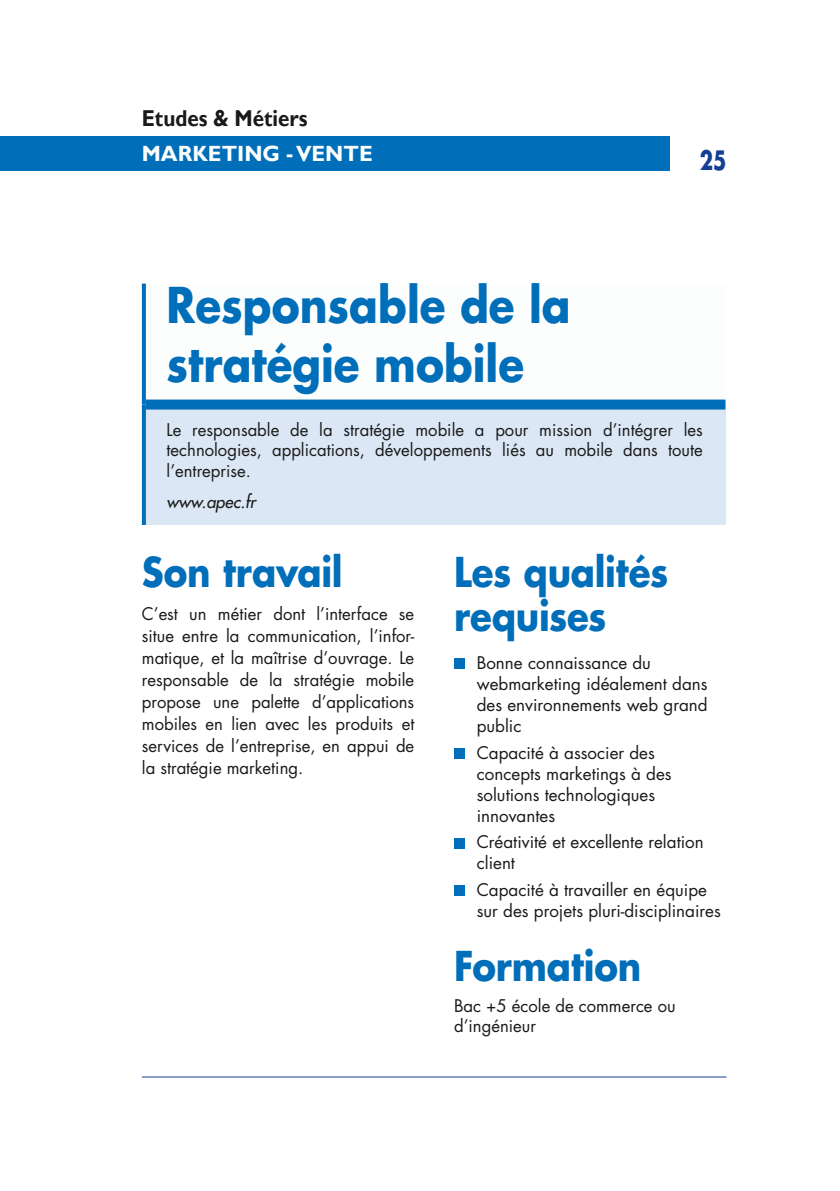
<style>
.page{position:relative;width:840px;height:1191px;background:#fff}
.page>*{position:absolute;margin:0;border:0;box-sizing:border-box;transform-origin:0 0}
.t1{font:700 48px/58.6px "Futura Std";color:#006eb9;scale:.88 1}
.t2{font:700 40px/44px "Futura Std";letter-spacing:-.005em;color:#006eb9;scale:.89 1}
.t3{font:700 26px "Futura Std";color:#143f94;scale:.75 1}
.t4{font:700 23px "Gill Sans";color:#181a18;scale:.9 1}
.t5{font:700 22px "Gill Sans";color:#fcfefe}
.t6{font:17px/21px "Futura Std";color:#181a18}
.t7{font:italic 500 17px "Futura Std";color:#181a18}
</style>
<div class="page">
<hr style="left:142px;top:1076px;width:584px;height:1px;background:#143f94">
<div style="left:0;top:136px;width:669px;height:34px;background:#006eb9"></div>
<div style="left:454px;top:659px;width:10px;height:10px;background:#006eb9"></div>
<div style="left:454px;top:748px;width:10px;height:10px;background:#006eb9"></div>
<div style="left:454px;top:838px;width:10px;height:10px;background:#006eb9"></div>
<div style="left:454px;top:886px;width:10px;height:10px;background:#006eb9"></div>
<div style="left:144px;top:404px;width:581px;height:121px;background:#dce7f6"></div>
<svg style="left:142px;top:283px;width:4px;height:121px"></svg>
<svg style="left:142px;top:404px;width:4px;height:121px"></svg>
<div style="left:146px;top:399px;width:579px;height:10px;background:#006eb9"></div>
<h3 class="t4" style="left:142px;top:104px;width:185px">Etudes &amp; Métiers</h3>
<p class="t5" style="left:142px;top:140px;width:232px">MARKETING - VENTE</p>
<h3 class="t3" style="left:699px;top:143px;width:37px">25</h3>
<h1 class="t1" style="left:166px;top:275px;width:460px">Responsable de la stratégie mobile</h1>
<p class="t6" style="left:166px;top:419px;width:537px;line-height:20.4px;text-align:justify">Le responsable de la stratégie mobile a pour mission d’intégrer les technologies, applications, développements liés au mobile dans toute l’entreprise.</p>
<p class="t7" style="left:166px;top:491px;width:90px">www.apec.fr</p>
<h2 class="t2" style="left:142px;top:549px;width:227px">Son travail</h2>
<p class="t6" style="left:142px;top:603px;width:274px;line-height:22px;text-align:justify">C’est un métier dont l’interface se situe entre la communication, l’infor&shy;matique, et la maîtrise d’ouvrage. Le responsable de la stratégie mobile propose une palette d’applications mobiles en lien avec les produits et services de l’entreprise, en appui de la stratégie marketing.</p>
<h2 class="t2" style="left:454px;top:549px;width:242px">Les qualités requises</h2>
<p class="t6" style="left:476px;top:652px;width:232px">Bonne connaissance du webmarketing idéalement dans des environnements web grand public</p>
<p class="t6" style="left:476px;top:742px;width:196px">Capacité à associer des concepts marketings à des solutions technologiques innovantes</p>
<p class="t6" style="left:476px;top:831px;width:228px">Créativité et excellente relation client</p>
<p class="t6" style="left:476px;top:879px;width:245px">Capacité à travailler en équipe sur des projets pluri-disciplinaires</p>
<h2 class="t2" style="left:454px;top:943px;width:212px">Formation</h2>
<p class="t6" style="left:454px;top:996px;width:223px;line-height:20px">Bac +5 école de commerce ou d’ingénieur</p>
</div>
